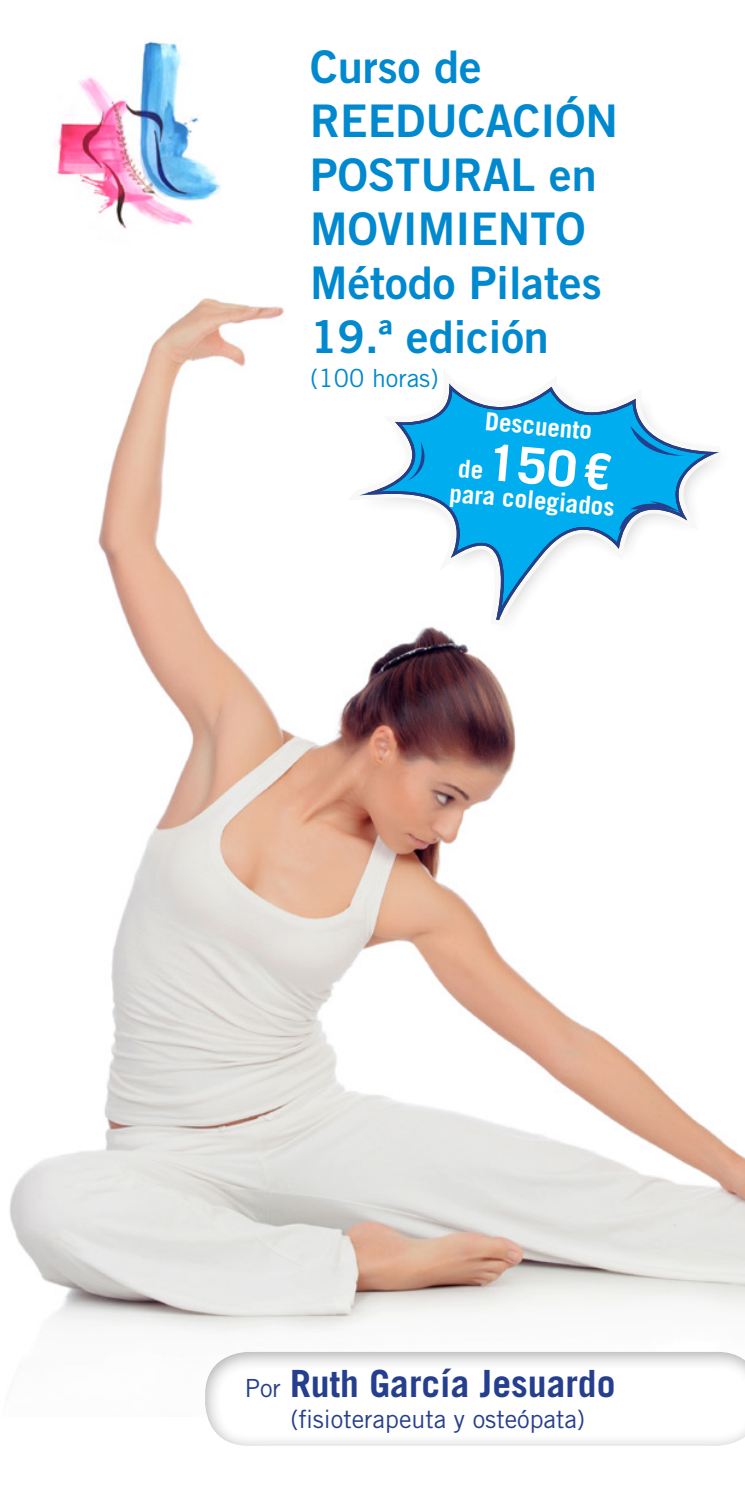
<style>
.page{position:relative;width:745px;height:1489px;background:#fff}
.page>*{position:absolute;margin:0;border:0;box-sizing:border-box;transform-origin:0 0}
.t1{font:700 50px "Trade Gothic LT Std";color:#fff;scale:1.08 1}
.t2{font:45px/54px "Trade Gothic LT Std Bd 2";color:#0089cf}
.t3{font:700 37.5px "Trade Gothic LT Std";color:#253f8e}
.t4{font:25px "Trade Gothic LT Std";color:#253f8e}
.t5{font:700 25px "Trade Gothic LT Std";color:#fff}
.t6{font:25px "Trade Gothic LT Std";color:#0089cf}
.s1{font-size:25px}
.s2{font-weight:400;font-size:25px}
</style>
<div class="page">
<img style="left:10px;top:298px;width:734px;height:1035px">
<div style="left:201px;top:1347px;width:543px;height:100px;background:#231f20;opacity:.4"></div>
<img style="left:56px;top:41px;width:165px;height:188px">
<div style="left:353px;top:375px;width:382px;height:263px;background:#fff"></div>
<svg style="left:347px;top:369px;width:373px;height:256px"></svg>
<svg style="left:359px;top:383px;width:359px;height:237px"></svg>
<svg style="left:619px;top:498px;width:60px;height:32px"></svg>
<svg style="left:630px;top:425px;width:55px;height:35px"></svg>
<svg style="left:406px;top:441px;width:28px;height:40px"></svg>
<p class="t2" style="left:310px;top:39px;width:309px">CURSO DE<br>REEDUCACIÓN<br>POSTURAL EN<br>MOVIM IENTO<br>MÉTODO PILATES<br>19.ª EDICIÓN</p>
<p class="t6" style="left:310px;top:363px;width:130px">(100 horas)</p>
<p class="t5" style="left:486px;top:406px;width:108px;rotate:5deg">Descuento</p>
<p class="t1" style="left:461px;top:429px;width:142px;rotate:5deg"><span class="s1">de</span>150€</p>
<p class="t5" style="left:451px;top:477px;width:167px;rotate:5deg">para colegiados</p>
<p class="t3" style="left:244px;top:1360px;width:372px"><span class="s2">Por</span> Ruth García Jesuardo</p>
<p class="t4" style="left:290px;top:1403px;width:296px">(fisioterapeuta y osteópata)</p>
</div>
